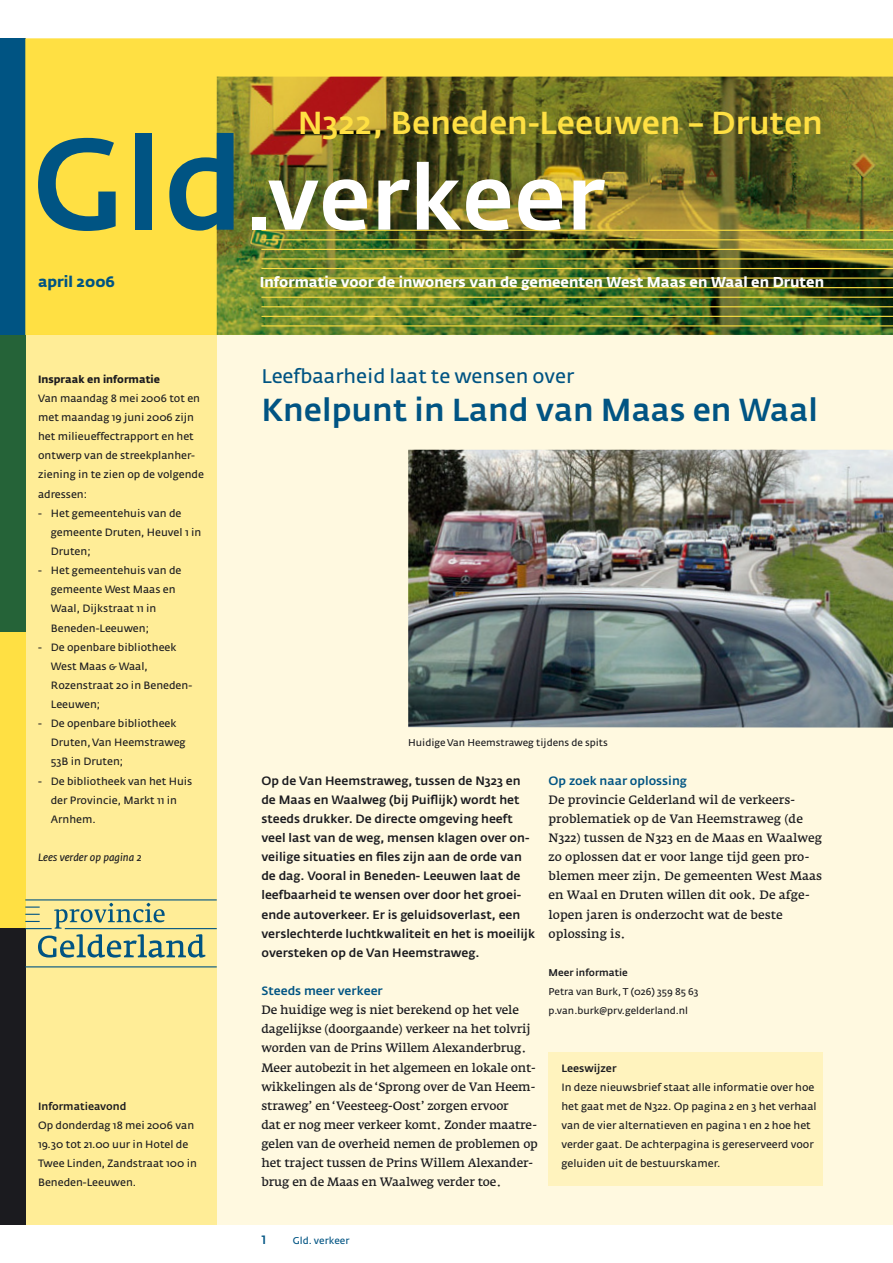
<style>
.page{position:relative;width:893px;height:1263px;background:#fff}
.page>*{position:absolute;margin:0;border:0;box-sizing:border-box;transform-origin:0 0}
.t1{font:500 90px "Fedra Sans Alt";color:#fff}
.t2{font:500 31.5px "Fedra Sans Alt";color:#ffe043}
.t3{font:500 31.5px "Fedra Sans Alt";color:#005483}
.t4{font:19.5px "Fedra Sans Alt";color:#005483}
.t5{font:700 15px "Fedra Sans Alt";color:#005483}
.t6{font:700 14.25px "Fedra Sans Alt";color:#fff}
.t7{font:12px/19.2px "Fedra Serif A";letter-spacing:-.01em;color:#1b1b1f}
.t8{font:500 12px/19.2px "Fedra Sans Alt";color:#1b1b1f}
.t9{font:500 12px "Fedra Sans Alt";color:#005483}
.t10{font:12px "Fedra Sans Alt Medium SC";color:#005483}
.t11{font:10.5px/19.2px "Fedra Sans Alt";color:#1b1b1f}
.t12{font:500 10.5px "Fedra Sans Alt";color:#1b1b1f}
.t13{font:700 10.5px "Fedra Sans Alt";color:#1b1b1f}
.t14{font:italic 10.5px "Fedra Sans Alt";color:#1b1b1f}
.t15{font:9.75px/19.2px "Fedra Sans Alt";color:#1b1b1f}
.t16{font:500 9.75px "Fedra Sans Alt";color:#1b1b1f}
.t17{font:9.75px "Fedra Sans Alt";color:#005483}
.s1{font-size:128.4px;color:#005483}
</style>
<div class="page">
<div style="left:217px;top:335px;width:675px;height:890px;background:#fff9e0"></div>
<div style="left:548px;top:1052px;width:275px;height:134px;background:#fff3be"></div>
<div style="left:25px;top:335px;width:192px;height:890px;background:#ffed97"></div>
<div style="left:0;top:38px;width:25px;height:297px;background:#005483"></div>
<div style="left:0;top:632px;width:25px;height:296px;background:#ffe043"></div>
<div style="left:0;top:928px;width:25px;height:297px;background:#1b1b1f"></div>
<div style="left:0;top:335px;width:25px;height:297px;background:#256338"></div>
<div style="left:25px;top:38px;width:867px;height:297px;background:#ffe043"></div>
<img style="left:217px;top:77px;width:675px;height:258px">
<hr style="left:261px;top:230px;width:631px;height:1px;background:#ffe043">
<hr style="left:261px;top:239px;width:631px;height:1px;background:#ffe043">
<hr style="left:261px;top:249px;width:631px;height:1px;background:#ffe043">
<hr style="left:261px;top:258px;width:631px;height:2px;background:#ffe043">
<hr style="left:261px;top:268px;width:631px;height:1px;background:#ffe043">
<hr style="left:261px;top:278px;width:631px;height:1px;background:#ffe043">
<hr style="left:261px;top:287px;width:631px;height:1px;background:#ffe043">
<hr style="left:261px;top:297px;width:631px;height:1px;background:#ffe043">
<hr style="left:261px;top:306px;width:631px;height:1px;background:#ffe043">
<hr style="left:261px;top:316px;width:631px;height:1px;background:#ffe043">
<hr style="left:261px;top:325px;width:631px;height:1px;background:#ffe043">
<hr style="left:25px;top:899px;width:192px;height:1px;background:#005483">
<svg style="left:25px;top:903px;width:180px;height:55px"></svg>
<hr style="left:65px;top:928px;width:152px;height:1px;background:#005483">
<hr style="left:25px;top:966px;width:192px;height:1px;background:#005483">
<img style="left:408px;top:450px;width:484px;height:278px">
<h2 class="t2" style="left:298px;top:110px;width:526px">N322, Beneden-Leeuwen – Druten</h2>
<h1 class="t1" style="left:32px;top:160px;width:574px"><span class="s1">Gld</span>.verkeer</h1>
<h3 class="t5" style="left:38px;top:275px;width:78px">april 2006</h3>
<p class="t13" style="left:38px;top:375px;width:123px">Inspraak en informatie</p>
<p class="t11" style="left:38px;top:389px;width:167px">Van maandag 8 mei 2006 tot en met maandag 19 juni 2006 zijn het milieueffectrapport en het ontwerp van de streekplanher&shy;ziening in te zien op de volgende adressen:</p>
<p class="t11" style="left:51px;top:504px;width:152px;text-indent:-13px">- Het gemeentehuis van de gemeente Druten, Heuvel 1 in<br>Druten;</p>
<p class="t11" style="left:51px;top:562px;width:132px;text-indent:-13px">- Het gemeentehuis van de gemeente West Maas en<br>Waal, Dijkstraat 11 in<br>Beneden-Leeuwen;</p>
<p class="t11" style="left:51px;top:638px;width:143px;text-indent:-13px">- De openbare bibliotheek<br>West Maas &amp; Waal,<br>Rozenstraat 20 in Beneden-<br>Leeuwen;</p>
<p class="t11" style="left:51px;top:715px;width:136px;text-indent:-13px">- De openbare bibliotheek<br>Druten, Van Heemstraweg<br>53B in Druten;</p>
<p class="t11" style="left:51px;top:772px;width:143px;text-indent:-13px">- De bibliotheek van het Huis der Provincie, Markt 11 in<br>Arnhem.</p>
<p class="t14" style="left:38px;top:853px;width:105px">Lees verder op pagina 2</p>
<p class="t12" style="left:38px;top:1102px;width:90px">Informatieavond</p>
<p class="t11" style="left:38px;top:1117px;width:160px">Op donderdag 18 mei 2006 van<br>19.30 tot 21.00 uur in Hotel de<br>Twee Linden, Zandstraat 100 in<br>Beneden-Leeuwen.</p>
<h3 class="t6" style="left:260px;top:276px;width:565px">Informatie voor de inwoners van de gemeenten West Maas en Waal en Druten</h3>
<h3 class="t4" style="left:261px;top:368px;width:314px">Leefbaarheid laat te wensen over</h3>
<h2 class="t3" style="left:261px;top:397px;width:558px">Knelpunt in Land van Maas en Waal</h2>
<p class="t15" style="left:408px;top:734px;width:201px">Huidige Van Heemstraweg tijdens de spits</p>
<p class="t8" style="left:261px;top:772px;width:275px">Op de Van Heemstraweg, tussen de N323 en de Maas en Waalweg (bij Puiflijk) wordt het steeds drukker. De directe omgeving heeft veel last van de weg, mensen klagen over on&shy;veilige situaties en files zijn aan de orde van de dag. Vooral in Beneden- Leeuwen laat de leefbaarheid te wensen over door het groei&shy;ende autoverkeer. Er is geluidsoverlast, een verslechterde luchtkwaliteit en het is moeilijk oversteken op de Van Heemstraweg.</p>
<p class="t9" style="left:261px;top:986px;width:123px">Steeds meer verkeer</p>
<p class="t7" style="left:261px;top:1001px;width:278px">De huidige weg is niet berekend op het vele dagelijkse (doorgaande) verkeer na het tolvrij worden van de Prins Willem Alexanderbrug.<br>Meer autobezit in het algemeen en lokale ont&shy;wikkelingen als de ‘Sprong over de Van Heem&shy;straweg’ en ‘Veesteeg-Oost’ zorgen ervoor<br>dat er nog meer verkeer komt. Zonder maatre&shy;gelen van de overheid nemen de problemen op het traject tussen de Prins Willem Alexander&shy;brug en de Maas en Waalweg verder toe.</p>
<p class="t9" style="left:548px;top:775px;width:140px">Op zoek naar oplossing</p>
<p class="t7" style="left:548px;top:791px;width:275px">De provincie Gelderland wil de verkeers&shy;problematiek op de Van Heemstraweg (de N322) tussen de N323 en de Maas en Waalweg zo oplossen dat er voor lange tijd geen pro&shy;blemen meer zijn. De gemeenten West Maas en Waal en Druten willen dit ook. De af ge&shy;lopen jaren is onderzocht wat de beste<br>op lossing is.</p>
<p class="t16" style="left:548px;top:968px;width:81px">Meer informatie</p>
<p class="t15" style="left:548px;top:983px;width:151px">Petra van Burk, T (026) 359 85 63 p.van.burk@prv.gelderland.nl</p>
<p class="t12" style="left:561px;top:1063px;width:57px">Leeswijzer</p>
<p class="t11" style="left:561px;top:1078px;width:257px">In deze nieuwsbrief staat alle informatie over hoe het gaat met de N322. Op pagina 2 en 3 het verhaal van de vier alternatieven en pagina 1 en 2 hoe het verder gaat. De achterpagina is gereserveerd voor geluiden uit de bestuurskamer.</p>
<p class="t10" style="left:261px;top:1233px;width:6px">1</p>
<p class="t17" style="left:293px;top:1236px;width:58px">Gld. verkeer</p>
</div>
